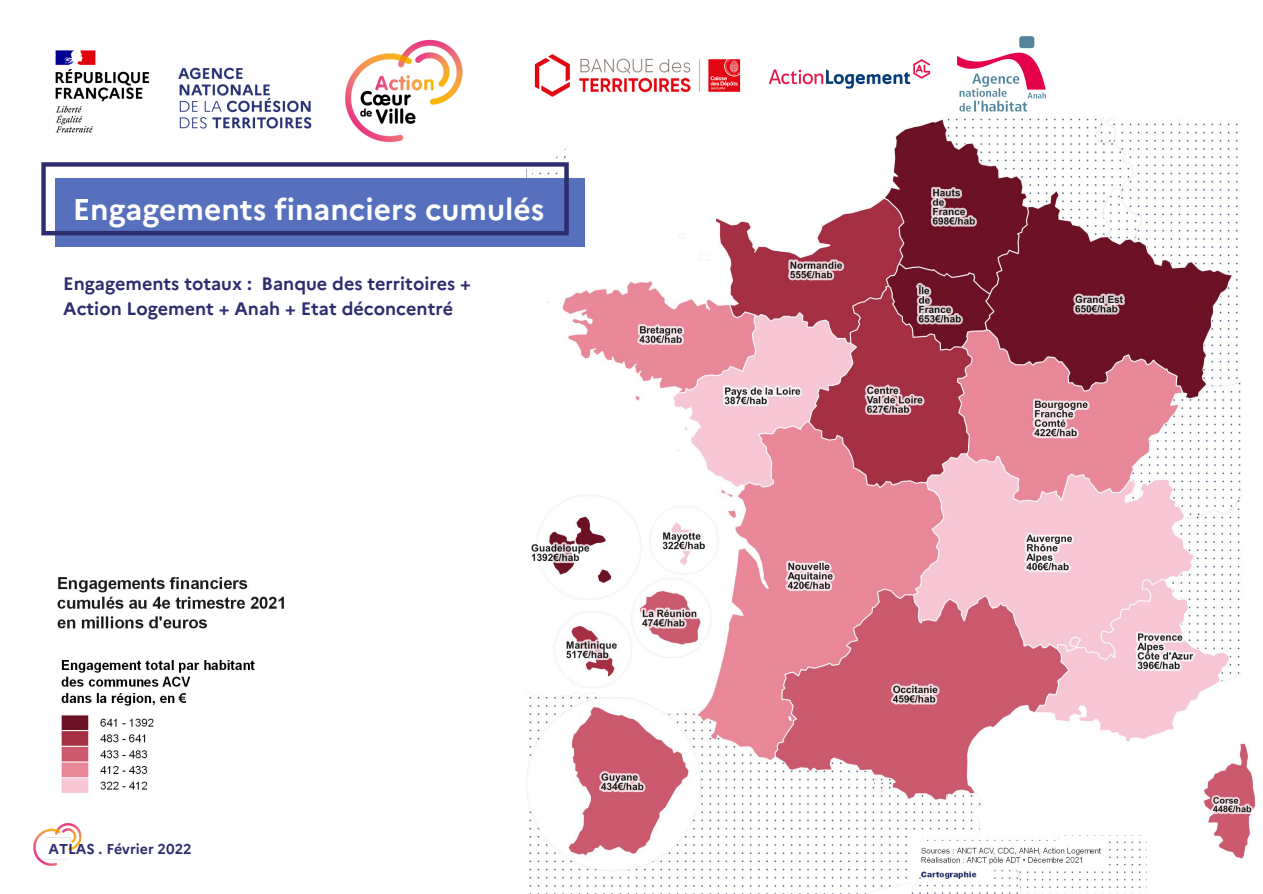
<style>
.page{position:relative;width:1263px;height:894px;background:#fff}
.page>*{position:absolute;margin:0;border:0;box-sizing:border-box;transform-origin:0 0}
.t1{font:700 30px "Marianne";color:#fff}
.t2{font:700 18px/24.8px "Marianne";color:#2d2c6f}
.t3{font:700 14.25px "Marianne";color:#2d2c6f}
</style>
<div class="page">
<img style="left:526px;top:118px;width:715px;height:774px">
<img style="left:1196px;top:730px;width:60px;height:133px">
<img style="left:911px;top:835px;width:236px;height:58px">
<div style="left:568px;top:110px;width:313px;height:66px;background:#fff"></div>
<div style="left:55px;top:178px;width:529px;height:69px;background:#5770be"></div>
<svg style="left:41px;top:162px;width:528px;height:73px"></svg>
<img style="left:55px;top:50px;width:95px;height:83px">
<img style="left:178px;top:67px;width:134px;height:62px">
<img style="left:345px;top:39px;width:118px;height:103px">
<img style="left:33px;top:823px;width:49px;height:43px">
<img style="left:57px;top:577px;width:227px;height:216px">
<img style="left:768px;top:59px;width:163px;height:30px">
<img style="left:958px;top:37px;width:87px;height:74px">
<img style="left:534px;top:54px;width:207px;height:43px">
<h1 class="t1" style="left:73px;top:186px;width:473px">Engagements financiers cumulés</h1>
<p class="t2" style="left:63px;top:270px;width:409px">Engagements totaux : Banque des territoires +<br>Action Logement + Anah + Etat déconcentré</p>
<p class="t3" style="left:48px;top:837px;width:145px">ATLAS . Février 2022</p>
</div>
